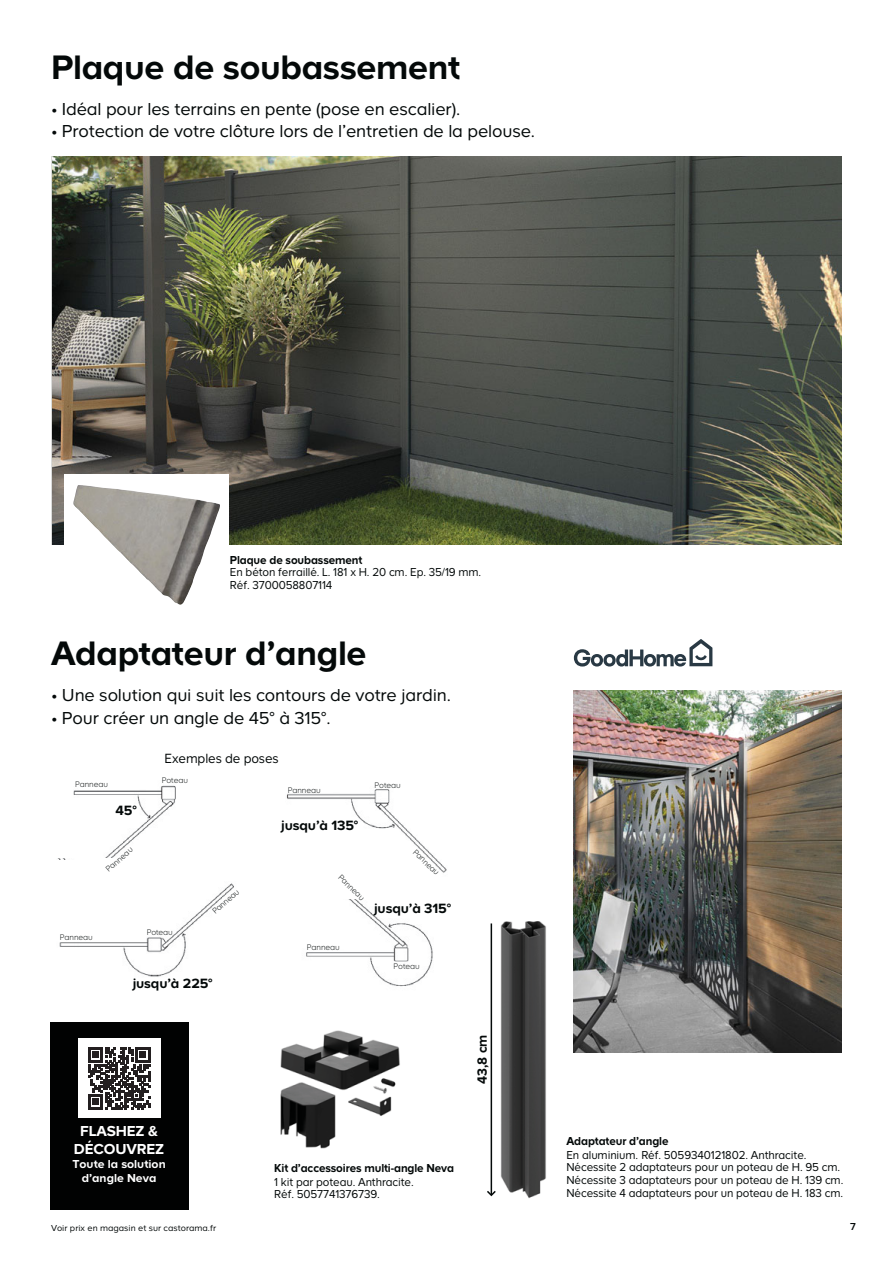
<style>
.page{position:relative;width:893px;height:1263px;background:#fff}
.page>*{position:absolute;margin:0;border:0;box-sizing:border-box;transform-origin:0 0}
.t1{font:700 35.25px "Casto";letter-spacing:-.01em;color:#040909}
.t2{font:18px "Casto";letter-spacing:-.01em;color:#040909}
.t3{font:700 15px/17.9px "Casto";letter-spacing:-.01em;color:#fff;text-align:center}
.t4{font:700 13.95px "Casto";letter-spacing:-.01em;color:#040909}
.t5{font:13.8px "Casto";letter-spacing:-.01em;color:#040909;scale:.95 1}
.t6{font:700 13.8px "Casto";color:#040909;scale:.95 1}
.t7{font:12px/12.8px "Casto";letter-spacing:-.01em;color:#040909;scale:.95 1}
.t8{font:700 12px "Casto";letter-spacing:-.01em;color:#040909;scale:.95 1}
.t9{font:700 12px/14.4px "Casto";color:#fff;text-align:center}
.t10{font:500 10.5px "Casto";color:#040909}
.t11{font:9px "Casto";color:#040909}
.t12{font:300 8.4px "Casto";letter-spacing:-.01em;color:#040909}
.s1{font-style:inherit}
</style>
<div class="page">
<img style="left:52px;top:157px;width:790px;height:388px">
<img style="left:306px;top:899px;width:127px;height:88px">
<img style="left:57px;top:785px;width:119px;height:74px">
<img style="left:286px;top:789px;width:161px;height:84px">
<img style="left:59px;top:859px;width:175px;height:118px">
<div style="left:45px;top:860px;width:77px;height:63px;background:#fff"></div>
<img style="left:574px;top:691px;width:268px;height:361px">
<img style="left:280px;top:1030px;width:120px;height:119px">
<img style="left:490px;top:921px;width:56px;height:277px">
<hr style="left:491px;top:923px;width:1px;height:272px;background:#040909">
<svg style="left:487px;top:1189px;width:10px;height:8px"></svg>
<div style="left:50px;top:1022px;width:138px;height:187px;background:#010202"></div>
<div style="left:78px;top:1038px;width:82px;height:80px;background:#fff"></div>
<svg style="left:88px;top:1047px;width:62px;height:62px"></svg>
<div style="left:64px;top:475px;width:165px;height:103px;background:#fff"></div>
<img style="left:73px;top:485px;width:147px;height:120px">
<svg style="left:574px;top:639px;width:138px;height:28px"></svg>
<h1 class="t1" style="left:51px;top:56px;width:411px">Plaque de soubassement</h1>
<h2 class="t2" style="left:51px;top:103px;width:411px"><span class="s1">•</span> Idéal pour les terrains en pente (pose en escalier).</h2>
<h2 class="t2" style="left:51px;top:126px;width:486px"><span class="s1">•</span> Protection de votre clôture lors de l’entretien de la pelouse.</h2>
<p class="t8" style="left:230px;top:556px;width:141px">Plaque de soubassement</p>
<p class="t7" style="left:230px;top:567px;width:266px">En béton ferraillé. L. 181 x H. 20 cm. Ep. 35/19 mm.<br>Réf. 3700058807114</p>
<h1 class="t1" style="left:51px;top:642px;width:317px">Adaptateur d’angle</h1>
<h2 class="t2" style="left:51px;top:690px;width:401px"><span class="s1">•</span> Une solution qui suit les contours de votre jardin.</h2>
<h2 class="t2" style="left:51px;top:712px;width:281px"><span class="s1">•</span> Pour créer un angle de 45° à 315°.</h2>
<p class="t12" style="left:75px;top:780px;width:34px">Panneau</p>
<p class="t4" style="left:115px;top:806px;width:23px">45°</p>
<p class="t12" style="left:104px;top:866px;width:34px;rotate:-42deg">Panneau</p>
<p class="t12" style="left:60px;top:932px;width:34px">Panneau</p>
<p class="t5" style="left:165px;top:754px;width:122px">Exemples de poses</p>
<p class="t12" style="left:162px;top:776px;width:28px">Poteau</p>
<p class="t12" style="left:147px;top:927px;width:28px">Poteau</p>
<p class="t12" style="left:210px;top:909px;width:34px;rotate:-42deg">Panneau</p>
<p class="t12" style="left:288px;top:785px;width:34px">Panneau</p>
<p class="t4" style="left:281px;top:821px;width:79px">jusqu’à 135°</p>
<p class="t12" style="left:343px;top:873px;width:34px;rotate:43deg">Panneau</p>
<p class="t12" style="left:307px;top:943px;width:34px">Panneau</p>
<p class="t4" style="left:133px;top:979px;width:82px">jusqu’à 225°</p>
<p class="t12" style="left:374px;top:780px;width:28px">Poteau</p>
<p class="t12" style="left:418px;top:847px;width:34px;rotate:43deg">Panneau</p>
<p class="t4" style="left:374px;top:904px;width:79px">jusqu’à 315°</p>
<p class="t12" style="left:394px;top:961px;width:28px">Poteau</p>
<p class="t3" style="left:74px;top:1123px;width:92px">FLASHEZ &amp;<br>DÉCOUVREZ</p>
<p class="t9" style="left:72px;top:1158px;width:95px">Toute la solution d’angle Neva</p>
<p class="t11" style="left:51px;top:1225px;width:167px">Voir prix en magasin et sur castorama.fr</p>
<p class="t8" style="left:274px;top:1164px;width:191px">Kit d’accessoires multi-angle Neva</p>
<p class="t7" style="left:274px;top:1176px;width:148px">1 kit par poteau. Anthracite.<br>Réf. 5057741376739.</p>
<p class="t6" style="left:478px;top:1084px;width:53px;rotate:-90deg">43,8 cm</p>
<p class="t8" style="left:566px;top:1137px;width:109px">Adaptateur d’angle</p>
<p class="t7" style="left:566px;top:1150px;width:293px">En aluminium. Réf. 5059340121802. Anthracite.<br>Nécessite 2 adaptateurs pour un poteau de H. 95 cm.<br>Nécessite 3 adaptateurs pour un poteau de H. 139 cm.<br>Nécessite 4 adaptateurs pour un poteau de H. 183 cm.</p>
<p class="t10" style="left:850px;top:1223px;width:7px">7</p>
</div>
